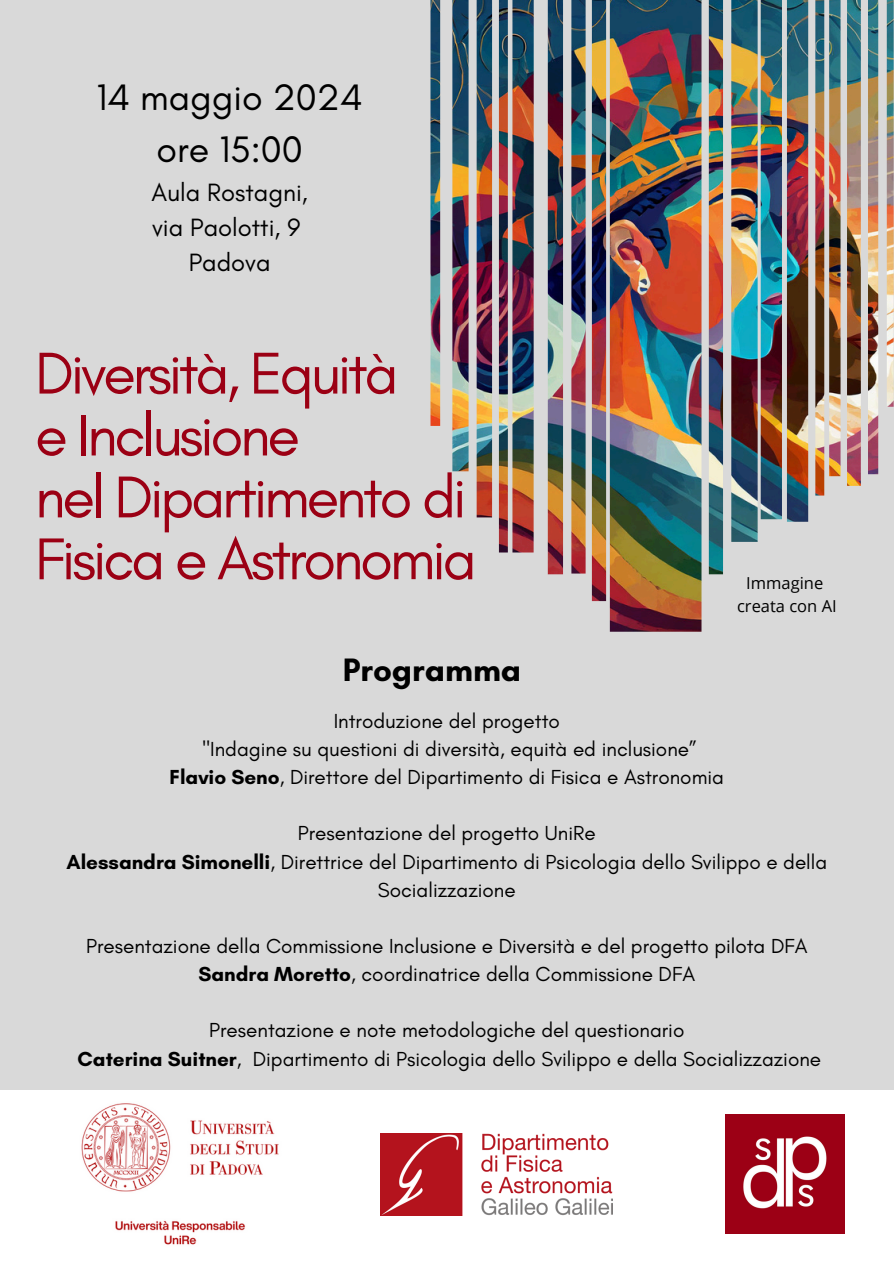
<style>
.page{position:relative;width:894px;height:1264px;background:#fff}
.page>*{position:absolute;margin:0;border:0;box-sizing:border-box;transform-origin:0 0}
.t1{font:60px/61.8px "Glacial Indifference";letter-spacing:-.055em;color:#9b0014}
.t2{font:37.5px/51.8px "Glacial Indifference";color:#000;text-align:center}
.t3{font:700 33px "Glacial Indifference";color:#000}
.t4{font:25.5px/34.8px "Glacial Indifference";color:#000;text-align:center}
.t5{font:20.7px/28.2px "Glacial Indifference";color:#000;text-align:center}
.t6{font:16.5px "Open Sans";color:#000}
.s1{font-weight:700}
</style>
<div class="page">
<div style="left:0;top:0;width:893px;height:1263px;background:#d9d9d9"></div>
<img style="left:430px;top:0;width:463px;height:631px">
<div style="left:0;top:1090px;width:893px;height:173px;background:#fff"></div>
<img style="left:81px;top:1103px;width:198px;height:142px">
<img style="left:381px;top:1133px;width:231px;height:82px">
<img style="left:725px;top:1114px;width:119px;height:119px">
<p class="t2" style="left:97px;top:71px;width:267px">14 maggio 2024 ore 15:00</p>
<p class="t4" style="left:151px;top:174px;width:158px">Aula Rostagni, via Paolotti, 9<br>Padova</p>
<h4 class="t1" style="left:35px;top:341px;width:443px">Diversità, Equità<br>e Inclusione<br>nel Dipartimento di<br>Fisica e Astronomia</h4>
<p class="t3" style="left:342px;top:650px;width:180px">Programma</p>
<p class="t6" style="left:746px;top:572px;width:79px">Immagine</p>
<p class="t6" style="left:737px;top:594px;width:101px">creata con AI</p>
<p class="t5" style="left:202px;top:706px;width:495px">Introduzione del progetto<br>"Indagine su questioni di diversità, equità ed inclusione”</p>
<p class="t5" style="left:169px;top:762px;width:555px"><span class="s1">Flavio Seno</span>, Direttore del Dipartimento di Fisica e Astronomia</p>
<h3 class="t5" style="left:298px;top:819px;width:299px">Presentazione del progetto UniRe</h3>
<h1 class="t5" style="left:66px;top:847px;width:762px"><span class="s1">Alessandra Simonelli</span>, Direttrice del Dipartimento di Psicologia dello Svilippo e della<br>Socializzazione</h1>
<h2 class="t5" style="left:86px;top:931px;width:722px">Presentazione della Commissione Inclusione e Diversità e del progetto pilota DFA<br><span class="s1">Sandra Moretto</span>, coordinatrice della Commissione DFA</h2>
<h4 class="t5" style="left:209px;top:1016px;width:476px">Presentazione e note metodologiche del questionario</h4>
<p class="t5" style="left:78px;top:1044px;width:745px"><span class="s1">Caterina Suitner</span>, Dipartimento di Psicologia dello Svilippo e della Socializzazione</p>
</div>
